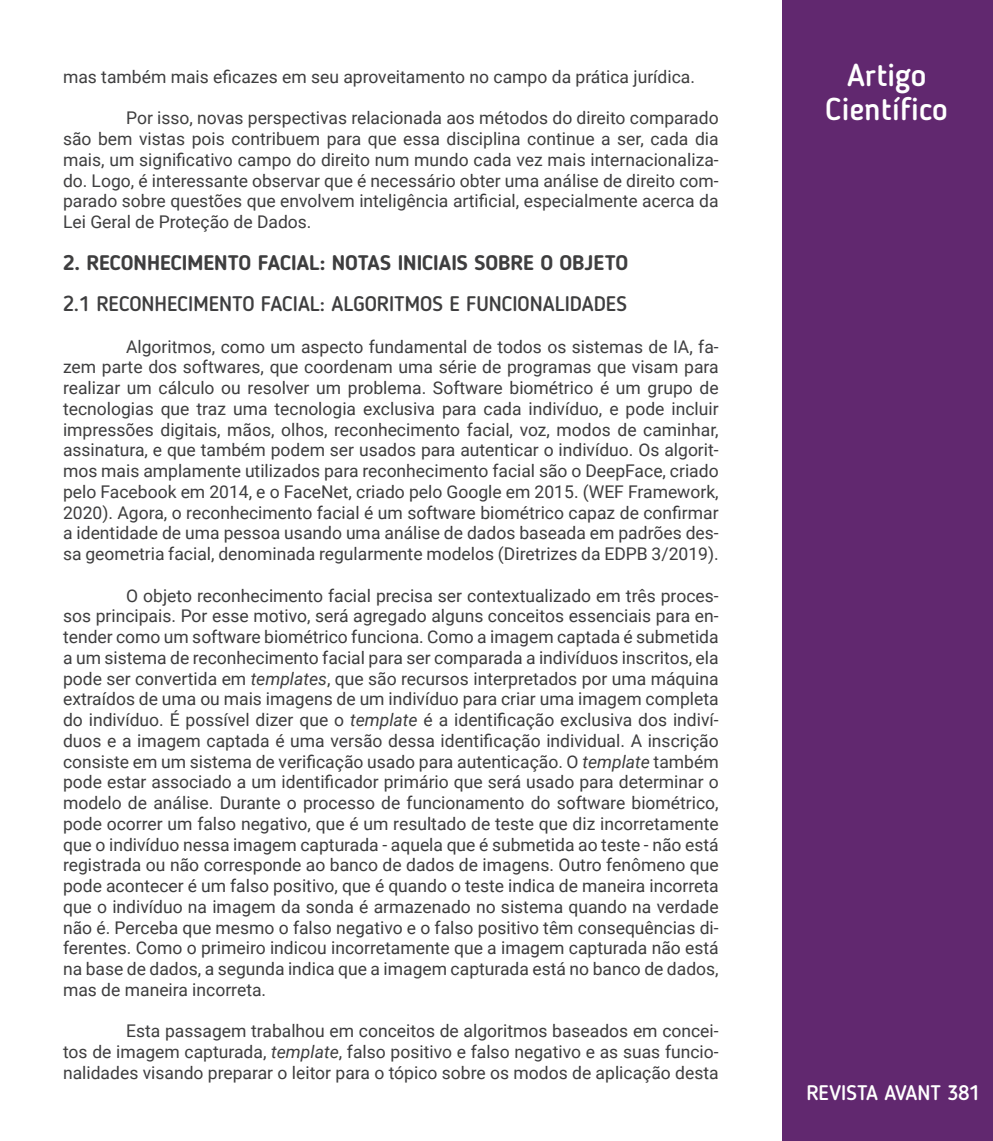
<style>
.page{position:relative;width:993px;height:1141px;background:#fff}
.page>*{position:absolute;margin:0;border:0;box-sizing:border-box;transform-origin:0 0}
.modalidade{font:500 31.5px "Blogger Sans";color:#fff}
.RB{font:500 21px "Blogger Sans";color:#3e3e3f}
.RB-2{font:700 21px "Blogger Sans";color:#3e3e3f}
.t1{font:500 21px "Blogger Sans";color:#fff}
.texto{font:17.5px/20.8px "Roboto";color:#3e3e3f;text-align:justify}
.s1{font-style:italic}
</style>
<div class="page">
<div style="left:782px;top:0;width:210px;height:1141px;background:#61286f"></div>
<p class="texto" style="left:63px;top:66px;width:633px">mas também mais eficazes em seu aproveitamento no campo da prática jurídica.</p>
<p class="texto" style="left:63px;top:107px;width:657px;text-indent:63px">Por isso, novas perspectivas relacionada aos métodos do direito comparado são bem vistas pois contribuem para que essa disciplina continue a ser, cada dia mais, um significativo campo do direito num mundo cada vez mais internacionaliza&shy;do. Logo, é interessante observar que é necessário obter uma análise de direito com&shy;parado sobre questões que envolvem inteligência artificial, especialmente acerca da Lei Geral de Proteção de Dados.</p>
<p class="RB-2" style="left:63px;top:250px;width:566px">2. RECONHECIMENTO FACIAL: NOTAS INICIAIS SOBRE O OBJETO</p>
<p class="RB" style="left:63px;top:291px;width:565px">2.1 RECONHECIMENTO FACIAL: ALGORITMOS E FUNCIONALIDADES</p>
<p class="texto" style="left:63px;top:335px;width:657px;text-indent:63px">Algoritmos, como um aspecto fundamental de todos os sistemas de IA, fa&shy;zem parte dos softwares, que coordenam uma série de programas que visam para realizar um cálculo ou resolver um problema. Software biométrico é um grupo de tecnologias que traz uma tecnologia exclusiva para cada indivíduo, e pode incluir impressões digitais, mãos, olhos, reconhecimento facial, voz, modos de caminhar, assinatura, e que também podem ser usados para autenticar o indivíduo. Os algorit&shy;mos mais amplamente utilizados para reconhecimento facial são o DeepFace, criado pelo Facebook em 2014, e o FaceNet, criado pelo Google em 2015. (WEF Framework, 2020). Agora, o reconhecimento facial é um software biométrico capaz de confirmar a identidade de uma pessoa usando uma análise de dados baseada em padrões des&shy;sa geometria facial, denominada regularmente modelos (Diretrizes da EDPB 3/2019).</p>
<p class="texto" style="left:63px;top:584px;width:657px;text-indent:63px">O objeto reconhecimento facial precisa ser contextualizado em três proces&shy;sos principais. Por esse motivo, será agregado alguns conceitos essenciais para en&shy;tender como um software biométrico funciona. Como a imagem captada é submetida a um sistema de reconhecimento facial para ser comparada a indivíduos inscritos, ela pode ser convertida em <span class="s1">templates</span>, que são recursos interpretados por uma máquina extraídos de uma ou mais imagens de um indivíduo para criar uma imagem completa do indivíduo. É possível dizer que o <span class="s1">template</span> é a identificação exclusiva dos indiví&shy;duos e a imagem captada é uma versão dessa identificação individual. A inscrição consiste em um sistema de verificação usado para autenticação. O <span class="s1">template</span> também pode estar associado a um identificador primário que será usado para determinar o modelo de análise. Durante o processo de funcionamento do software biométrico, pode ocorrer um falso negativo, que é um resultado de teste que diz incorretamente que o indivíduo nessa imagem capturada - aquela que é submetida ao teste - não está registrada ou não corresponde ao banco de dados de imagens. Outro fenômeno que pode acontecer é um falso positivo, que é quando o teste indica de maneira incorreta que o indivíduo na imagem da sonda é armazenado no sistema quando na verdade não é. Perceba que mesmo o falso negativo e o falso positivo têm consequências di&shy;ferentes. Como o primeiro indicou incorretamente que a imagem capturada não está na base de dados, a segunda indica que a imagem capturada está no banco de dados, mas de maneira incorreta.</p>
<p class="texto" style="left:63px;top:1020px;width:657px;text-indent:63px">Esta passagem trabalhou em conceitos de algoritmos baseados em concei&shy;tos de imagem capturada, <span class="s1">template</span>, falso positivo e falso negativo e as suas funcio&shy;nalidades visando preparar o leitor para o tópico sobre os modos de aplicação desta</p>
<p class="modalidade" style="left:846px;top:56px;width:81px">Artigo</p>
<p class="modalidade" style="left:825px;top:90px;width:124px">Científico</p>
<h1 class="modalidade" style="left:813px;top:57px;width:150px">Modalidade</h1>
<p class="t1" style="left:806px;top:1080px;width:175px">REVISTA AVANT 381</p>
</div>
